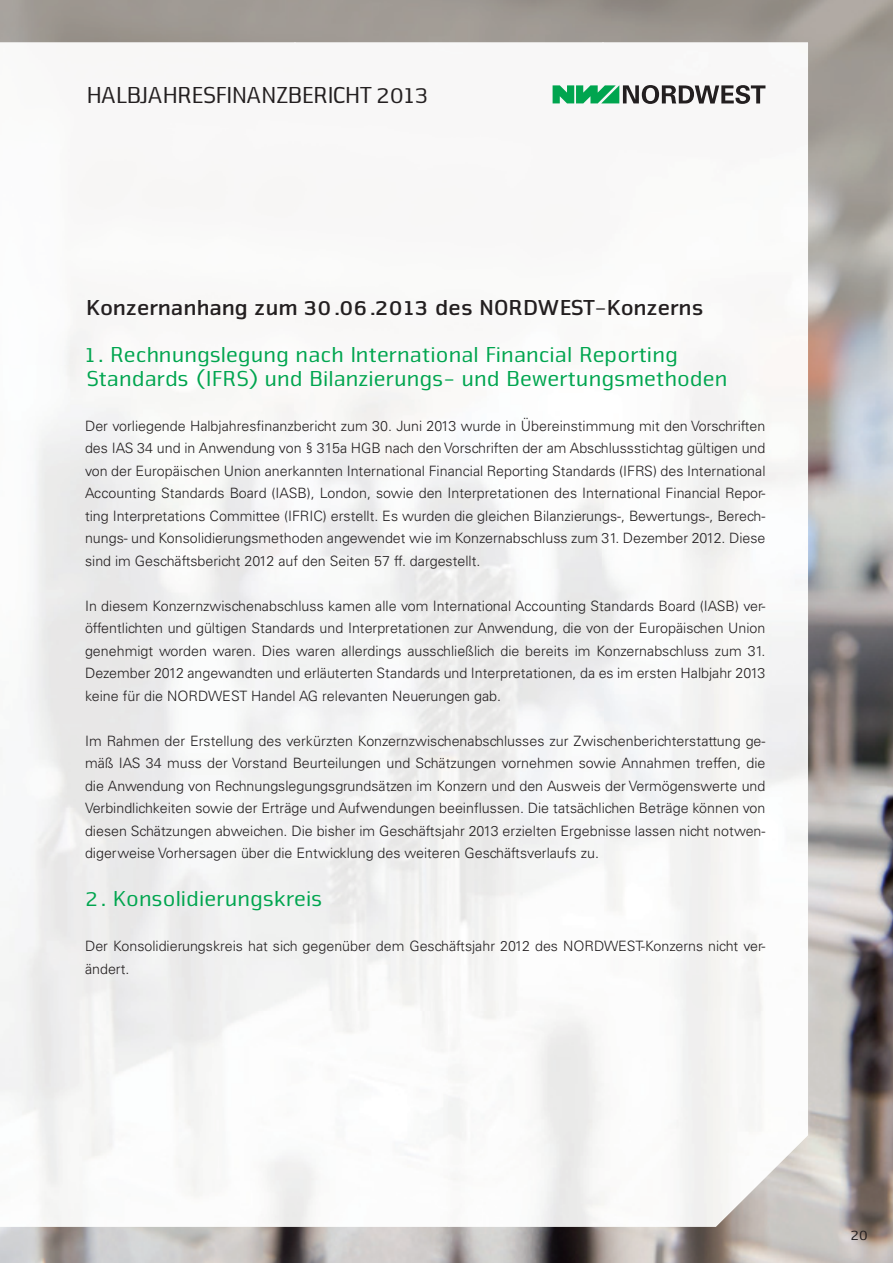
<style>
.page{position:relative;width:893px;height:1263px;background:#fff}
.page>*{position:absolute;margin:0;border:0;box-sizing:border-box;transform-origin:0 0}
.t1{font:24px "Nuri";color:#231f20}
.t2{font:22.5px/24px "Nuri";letter-spacing:.025em;color:#00a54f}
.t3{font:700 22.5px "Nuri";letter-spacing:.025em;color:#231f20}
.t4{font:15px "Nuri";color:#231f20}
.t5{font:300 14.25px/22.5px "Univers LT Std";color:#231f20;text-align:justify}
</style>
<div class="page">
<img style="left:0;top:0;width:893px;height:1263px">
<img style="left:0;top:43px;width:808px;height:1184px">
<svg style="left:552px;top:85px;width:213px;height:19px"></svg>
<h1 class="t1" style="left:85px;top:88px;width:344px">HALBJAHRESFINANZBERICHT 2013</h1>
<h2 class="t3" style="left:85px;top:301px;width:619px">Konzernanhang zum 30.06.2013 des NORDWEST-Konzerns</h2>
<h2 class="t2" style="left:85px;top:345px;width:642px">1. Rechnungslegung nach International Financial Reporting<br>Standards (IFRS) und Bilanzierungs- und Bewertungsmethoden</h2>
<p class="t5" style="left:85px;top:415px;width:682px">Der vorliegende Halbjahresfinanzbericht zum 30. Juni 2013 wurde in Übereinstimmung mit den Vorschriften des IAS 34 und in Anwendung von § 315a HGB nach den Vorschriften der am Abschlussstichtag gültigen und von der Europäischen Union anerkannten International Financial Reporting Standards (IFRS) des International Accounting Standards Board (IASB), London, sowie den Interpretationen des International Financial Repor&shy;ting Interpretations Committee (IFRIC) erstellt. Es wurden die gleichen Bilanzierungs-, Bewertungs-, Berech&shy;nungs- und Konsolidierungsmethoden angewendet wie im Konzernabschluss zum 31. Dezember 2012. Diese sind im Geschäftsbericht 2012 auf den Seiten 57 ff. dargestellt.</p>
<p class="t5" style="left:85px;top:595px;width:682px">In diesem Konzernzwischenabschluss kamen alle vom International Accounting Standards Board (IASB) ver&shy;öffentlichten und gültigen Standards und Interpretationen zur Anwendung, die von der Europäischen Union genehmigt worden waren. Dies waren allerdings ausschließlich die bereits im Konzernabschluss zum 31.<br>Dezember 2012 angewandten und erläuterten Standards und Interpretationen, da es im ersten Halbjahr 2013 keine für die NORDWEST Handel AG relevanten Neuerungen gab.</p>
<p class="t5" style="left:85px;top:730px;width:682px">Im Rahmen der Erstellung des verkürzten Konzernzwischenabschlusses zur Zwischenberichterstattung ge&shy;mäß IAS 34 muss der Vorstand Beurteilungen und Schätzungen vornehmen sowie Annahmen treffen, die die Anwendung von Rechnungslegungsgrundsätzen im Konzern und den Ausweis der Vermögenswerte und Verbindlichkeiten sowie der Erträge und Aufwendungen beeinflussen. Die tatsächlichen Beträge können von diesen Schätzungen abweichen. Die bisher im Geschäftsjahr 2013 erzielten Ergebnisse lassen nicht notwen&shy;digerweise Vorhersagen über die Entwicklung des weiteren Geschäftsverlaufs zu.</p>
<h2 class="t2" style="left:85px;top:889px;width:237px">2. Konsolidierungskreis</h2>
<p class="t5" style="left:85px;top:936px;width:682px">Der Konsolidierungskreis hat sich gegenüber dem Geschäftsjahr 2012 des NORDWEST-Konzerns nicht ver&shy;ändert.</p>
<p class="t4" style="left:850px;top:1230px;width:19px">20</p>
</div>
